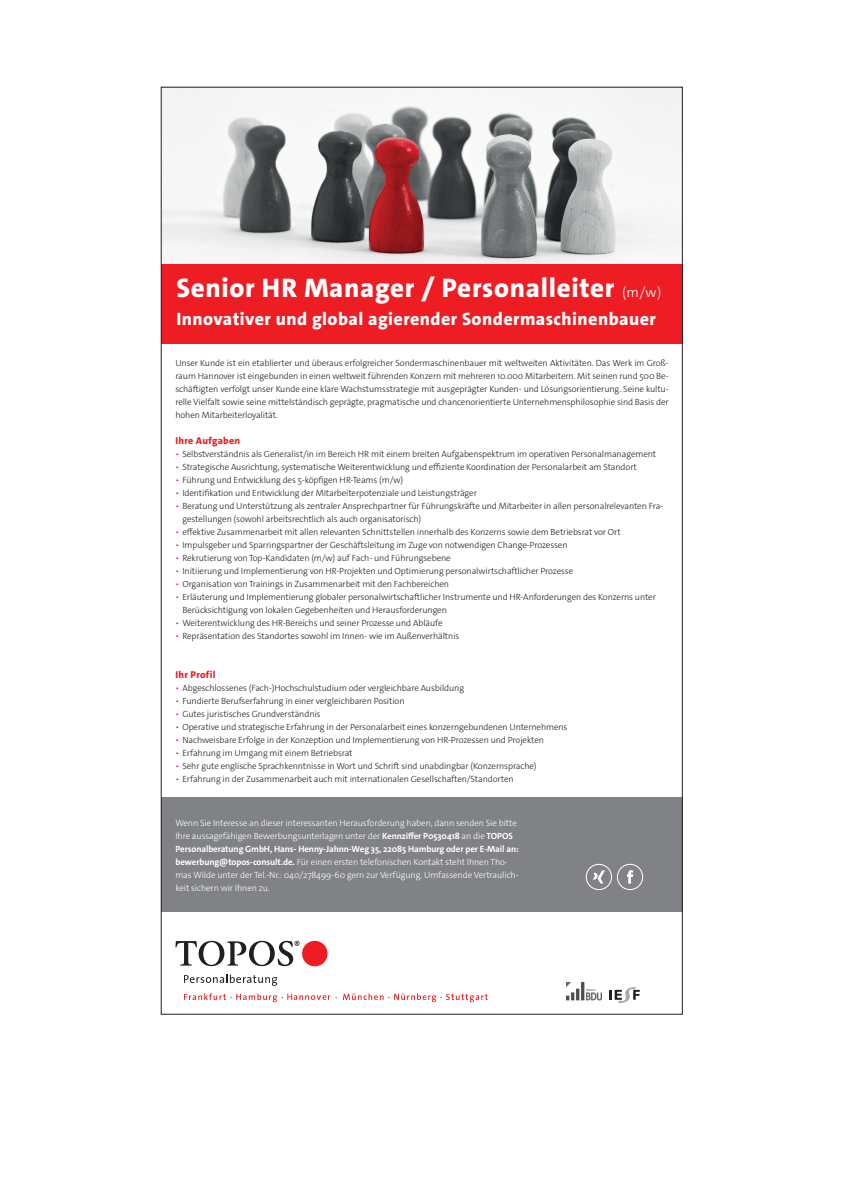
<style>
.page{position:relative;width:842px;height:1191px;background:#fff}
.page>*{position:absolute;margin:0;border:0;box-sizing:border-box;transform-origin:0 0}
.t1{font:800 27px "The Sans C4 s";letter-spacing:.025em;color:#fff}
.t2{font:800 18px "The Sans C4 s";letter-spacing:.025em;color:#fff}
.t3{font:800 10px "The Sans C4 s";letter-spacing:.025em;color:#ee1d23}
.t4{font:300 9px/13px "The Sans C4 s";letter-spacing:-.01em;color:#231f20}
.t5{font:300 9px/13px "The Sans C4 s";letter-spacing:-.01em;color:#fff}
.s1{font-weight:300;font-size:14px}
.s2{color:#ee1d23}
.s3{font-weight:700}
</style>
<div class="page">
<div style="left:161px;top:263px;width:522px;height:82px;background:#ee1d23"></div>
<img style="left:163px;top:89px;width:518px;height:174px">
<svg style="left:609px;top:987px;width:31px;height:16px"></svg>
<img style="left:567px;top:982px;width:35px;height:18px">
<div style="left:161px;top:797px;width:522px;height:115px;background:#808285"></div>
<svg style="left:586px;top:864px;width:57px;height:26px"></svg>
<svg style="left:227px;top:941px;width:19px;height:24px"></svg>
<svg style="left:278px;top:940px;width:22px;height:26px"></svg>
<svg style="left:249px;top:940px;width:26px;height:26px"></svg>
<div style="left:254px;top:942px;width:16px;height:22px;background:#fff;border-radius:50%"></div>
<svg style="left:175px;top:941px;width:22px;height:24px"></svg>
<svg style="left:199px;top:940px;width:25px;height:26px"></svg>
<div style="left:203px;top:942px;width:17px;height:22px;background:#fff;border-radius:50%"></div>
<div style="left:302px;top:940px;width:26px;height:26px;background:#ee1d23;border-radius:50%"></div>
<svg style="left:184px;top:974px;width:93px;height:11px"></svg>
<svg style="left:343px;top:993px;width:145px;height:9px"></svg>
<svg style="left:184px;top:993px;width:153px;height:9px"></svg>
<h1 class="t1" style="left:176px;top:271px;width:486px">Senior HR Manager / Personalleiter <span class="s1">(m/w)</span></h1>
<h2 class="t2" style="left:176px;top:307px;width:481px">Innovativer und global agierender Sondermaschinenbauer</h2>
<p class="t4" style="left:175px;top:356px;width:495px;text-align:justify">Unser Kunde ist ein etablierter und überaus erfolgreicher Sondermaschinenbauer mit weltweiten Aktivitäten. Das Werk im Groß&shy;raum Hannover ist eingebunden in einen weltweit führenden Konzern mit mehreren 10.000 Mitarbeitern. Mit seinen rund 500 Be&shy;schäftigten verfolgt unser Kunde eine klare Wachstumsstrategie mit ausgeprägter Kunden- und Lösungsorientierung. Seine kultu&shy;relle Vielfalt sowie seine mittelständisch geprägte, pragmatische und chancenorientierte Unternehmensphilosophie sind Basis der hohen Mitarbeiterloyalität.</p>
<p class="t3" style="left:175px;top:434px;width:66px">Ihre Aufgaben</p>
<p class="t4" style="left:175px;top:447px;width:482px"><span class="s2">•</span> Selbstverständnis als Generalist/in im Bereich HR mit einem breiten Aufgabenspektrum im operativen Personalmanagement</p>
<p class="t4" style="left:175px;top:460px;width:463px"><span class="s2">•</span> Strategische Ausrichtung, systematische Weiterentwicklung und effiziente Koordination der Personalarbeit am Standort</p>
<p class="t4" style="left:175px;top:473px;width:229px"><span class="s2">•</span> Führung und Entwicklung des 5-köpfigen HR-Teams (m/w)</p>
<p class="t4" style="left:175px;top:486px;width:303px"><span class="s2">•</span> Identifikation und Entwicklung der Mitarbeiterpotenziale und Leistungsträger</p>
<p class="t4" style="left:182px;top:499px;width:482px;text-indent:-7px"><span class="s2">•</span> Beratung und Unterstützung als zentraler Ansprechpartner für Führungskräfte und Mitarbeiter in allen personalrelevanten Fra&shy;gestellungen (sowohl arbeitsrechtlich als auch organisatorisch)</p>
<p class="t4" style="left:175px;top:525px;width:447px"><span class="s2">•</span> effektive Zusammenarbeit mit allen relevanten Schnittstellen innerhalb des Konzerns sowie dem Betriebsrat vor Ort</p>
<p class="t4" style="left:175px;top:538px;width:394px"><span class="s2">•</span> Impulsgeber und Sparringspartner der Geschäftsleitung im Zuge von notwendigen Change-Prozessen</p>
<p class="t4" style="left:175px;top:551px;width:277px"><span class="s2">•</span> Rekrutierung von Top-Kandidaten (m/w) auf Fach- und Führungsebene</p>
<p class="t4" style="left:175px;top:564px;width:399px"><span class="s2">•</span> Initiierung und Implementierung von HR-Projekten und Optimierung personalwirtschaftlicher Prozesse</p>
<p class="t4" style="left:175px;top:577px;width:275px"><span class="s2">•</span> Organisation von Trainings in Zusammenarbeit mit den Fachbereichen</p>
<p class="t4" style="left:182px;top:590px;width:475px;text-indent:-7px"><span class="s2">•</span> Erläuterung und Implementierung globaler personalwirtschaftlicher Instrumente und HR-Anforderungen des Konzerns unter<br>Berücksichtigung von lokalen Gegebenheiten und Herausforderungen</p>
<p class="t4" style="left:175px;top:616px;width:269px"><span class="s2">•</span> Weiterentwicklung des HR-Bereichs und seiner Prozesse und Abläufe</p>
<p class="t4" style="left:175px;top:629px;width:285px"><span class="s2">•</span> Repräsentation des Standortes sowohl im Innen- wie im Außenverhältnis</p>
<p class="t3" style="left:175px;top:668px;width:42px">Ihr Profil</p>
<p class="t4" style="left:175px;top:681px;width:290px"><span class="s2">•</span> Abgeschlossenes (Fach-)Hochschulstudium oder vergleichbare Ausbildung</p>
<p class="t4" style="left:175px;top:694px;width:231px"><span class="s2">•</span> Fundierte Berufserfahrung in einer vergleichbaren Position</p>
<p class="t4" style="left:175px;top:707px;width:147px"><span class="s2">•</span> Gutes juristisches Grundverständnis</p>
<p class="t4" style="left:175px;top:720px;width:394px"><span class="s2">•</span> Operative und strategische Erfahrung in der Personalarbeit eines konzerngebundenen Unternehmens</p>
<p class="t4" style="left:175px;top:733px;width:370px"><span class="s2">•</span> Nachweisbare Erfolge in der Konzeption und Implementierung von HR-Prozessen und Projekten</p>
<p class="t4" style="left:175px;top:746px;width:179px"><span class="s2">•</span> Erfahrung im Umgang mit einem Betriebsrat</p>
<p class="t4" style="left:175px;top:759px;width:363px"><span class="s2">•</span> Sehr gute englische Sprachkenntnisse in Wort und Schrift sind unabdingbar (Konzernsprache)</p>
<p class="t4" style="left:175px;top:772px;width:340px"><span class="s2">•</span> Erfahrung in der Zusammenarbeit auch mit internationalen Gesellschaften/Standorten</p>
<p class="t5" style="left:175px;top:816px;width:345px">Wenn Sie Interesse an dieser interessanten Herausforderung haben, dann senden Sie bitte Ihre aussagefähigen Bewerbungsunterlagen unter der <span class="s3">Kennziffer P0530418</span> an die <span class="s3">TOPOS Personalberatung GmbH, Hans- Henny-Jahnn-Weg 35, 22085 Hamburg oder per E-Mail an: bewerbung@topos-consult.de.</span> Für einen ersten telefonischen Kontakt steht Ihnen Tho&shy;mas Wilde unter der Tel.-Nr.: 040/278499-60 gern zur Verfügung. Umfassende Vertraulich&shy;keit sichern wir Ihnen zu.</p>
</div>
